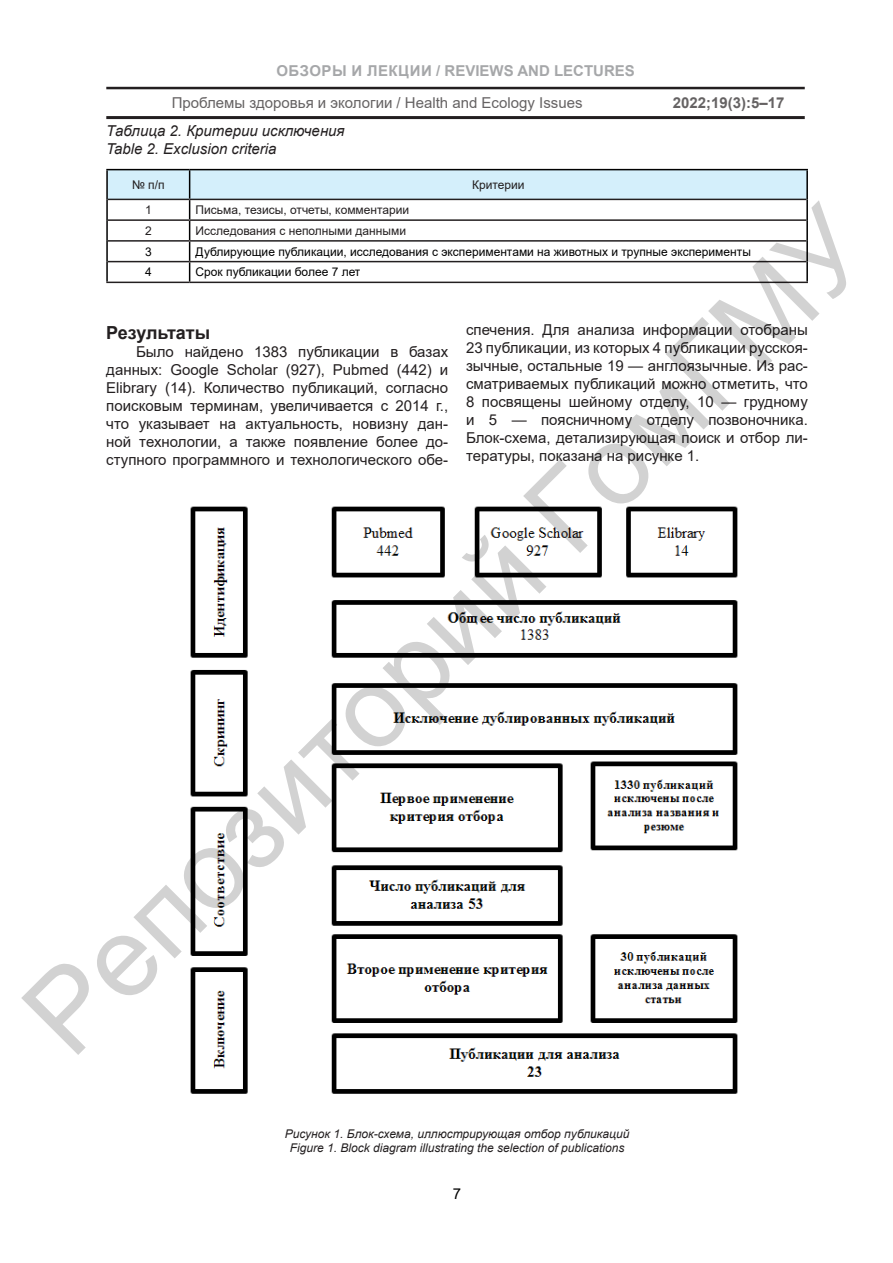
<style>
.page{position:relative;width:893px;height:1263px;background:#fff}
.page>*{position:absolute;margin:0;border:0;box-sizing:border-box;transform-origin:0 0}
.t1{font:112.65px "Arial";color:rgb(0 0 0/.18)}
.Заголовок_текста{font:700 18px "Arial";color:#231f20}
.Текст{font:15px/18px "Arial";color:#231f20;text-align:justify}
.Таблица{font:italic 15px "Arial";color:#231f20}
.t2{font:700 15px "Arial";color:#808285}
.t3{font:700 15px "Arial";color:#231f20}
.t4{font:15px "Arial";color:#000}
.Рисунок{font:italic 12px "Arial";color:#231f20}
.Таблица-2{font:12px "Arial";color:#000}
.Таблица-3{font:12px "Arial";color:#231f20}
</style>
<div class="page">
<hr style="left:106px;top:86px;width:699px;height:3px;background:#231f20">
<hr style="left:106px;top:116px;width:699px;height:3px;background:#231f20">
<div style="left:106px;top:47px;width:699px;height:40px;background:#fff"></div>
<hr style="left:106px;top:169px;width:84px;height:1px;background:#000">
<hr style="left:106px;top:170px;width:2px;height:29px;background:#000">
<hr style="left:190px;top:169px;width:618px;height:1px;background:#000">
<hr style="left:806px;top:170px;width:2px;height:29px;background:#000">
<hr style="left:106px;top:199px;width:2px;height:21px;background:#000">
<hr style="left:806px;top:199px;width:2px;height:21px;background:#000">
<hr style="left:106px;top:220px;width:2px;height:21px;background:#000">
<hr style="left:806px;top:220px;width:2px;height:21px;background:#000">
<hr style="left:106px;top:241px;width:2px;height:21px;background:#000">
<hr style="left:806px;top:241px;width:2px;height:21px;background:#000">
<hr style="left:106px;top:262px;width:2px;height:20px;background:#000">
<svg style="left:107px;top:170px;width:700px;height:112px"></svg>
<hr style="left:806px;top:262px;width:2px;height:20px;background:#000">
<hr style="left:108px;top:199px;width:82px;height:1px;background:#231f20">
<hr style="left:190px;top:199px;width:616px;height:1px;background:#231f20">
<hr style="left:108px;top:219px;width:82px;height:2px;background:#231f20">
<hr style="left:190px;top:219px;width:616px;height:2px;background:#231f20">
<hr style="left:108px;top:240px;width:82px;height:2px;background:#231f20">
<hr style="left:190px;top:240px;width:616px;height:2px;background:#231f20">
<hr style="left:108px;top:261px;width:82px;height:1px;background:#231f20">
<hr style="left:190px;top:261px;width:616px;height:1px;background:#231f20">
<hr style="left:106px;top:282px;width:84px;height:1px;background:#231f20">
<hr style="left:190px;top:282px;width:618px;height:1px;background:#231f20">
<img style="left:190px;top:506px;width:548px;height:588px">
<p class="t2" style="left:276px;top:60px;width:360px">ОБЗОРЫ И ЛЕКЦИИ / REVIEWS AND LECTURES</p>
<p class="Текст" style="left:172px;top:94px;width:412px">Проблемы здоровья и экологии / Health and Ecology Issues</p>
<p class="t3" style="left:673px;top:92px;width:113px">2022;19(3):5–17</p>
<p class="Таблица" style="left:106px;top:121px;width:240px">Таблица 2. Критерии исключения</p>
<p class="Таблица" style="left:106px;top:139px;width:172px">Table 2. Exclusion criteria</p>
<p class="Таблица-3" style="left:132px;top:176px;width:34px">№ п/п</p>
<p class="Таблица-3" style="left:472px;top:176px;width:54px">Критерии</p>
<p class="Таблица-3" style="left:145px;top:202px;width:8px">1</p>
<p class="Таблица-3" style="left:196px;top:202px;width:215px">Письма, тезисы, отчеты, комментарии</p>
<p class="Таблица-3" style="left:145px;top:222px;width:8px">2</p>
<p class="Таблица-3" style="left:196px;top:222px;width:212px">Исследования с неполными данными</p>
<p class="Таблица-2" style="left:145px;top:243px;width:8px">3</p>
<p class="Таблица-2" style="left:196px;top:243px;width:557px">Дублирующие публикации, исследования с экспериментами на животных и трупные эксперименты</p>
<p class="Таблица-2" style="left:145px;top:264px;width:8px">4</p>
<p class="Таблица-2" style="left:196px;top:264px;width:166px">Срок публикации более 7 лет</p>
<h1 class="t1" style="left:0;top:989px;width:1139px;rotate:-45deg">Репозиторий ГомГМУ</h1>
<p class="Текст" style="left:466px;top:321px;width:343px">спечения. Для анализа информации отобраны 23 публикации, из которых 4 публикации русскоя&shy;зычные, остальные 19 — англоязычные. Из рас&shy;сматриваемых публикаций можно отметить, что 8 посвящены шейному отделу, 10 — грудному и 5 — поясничному отделу позвоночника.<br>Блок-схема, детализирующая поиск и отбор ли&shy;тературы, показана на рисунке 1.</p>
<p class="Заголовок_текста" style="left:106px;top:320px;width:105px">Результаты</p>
<p class="Текст" style="left:106px;top:342px;width:343px;text-indent:30px">Было найдено 1383 публикации в базах данных: Google Scholar (927), Pubmed (442) и Elibrary (14). Количество публикаций, согласно поисковым терминам, увеличивается с 2014 г., что указывает на актуальность, новизну дан&shy;ной технологии, а также появление более до&shy;ступного программного и технологического обе-</p>
<p class="Рисунок" style="left:285px;top:1126px;width:346px">Рисунок 1. Блок-схема, иллюстрирующая отбор публикаций</p>
<p class="Рисунок" style="left:290px;top:1140px;width:336px">Figure 1. Block diagram illustrating the selection of publications</p>
<p class="t4" style="left:453px;top:1184px;width:10px">7</p>
</div>
